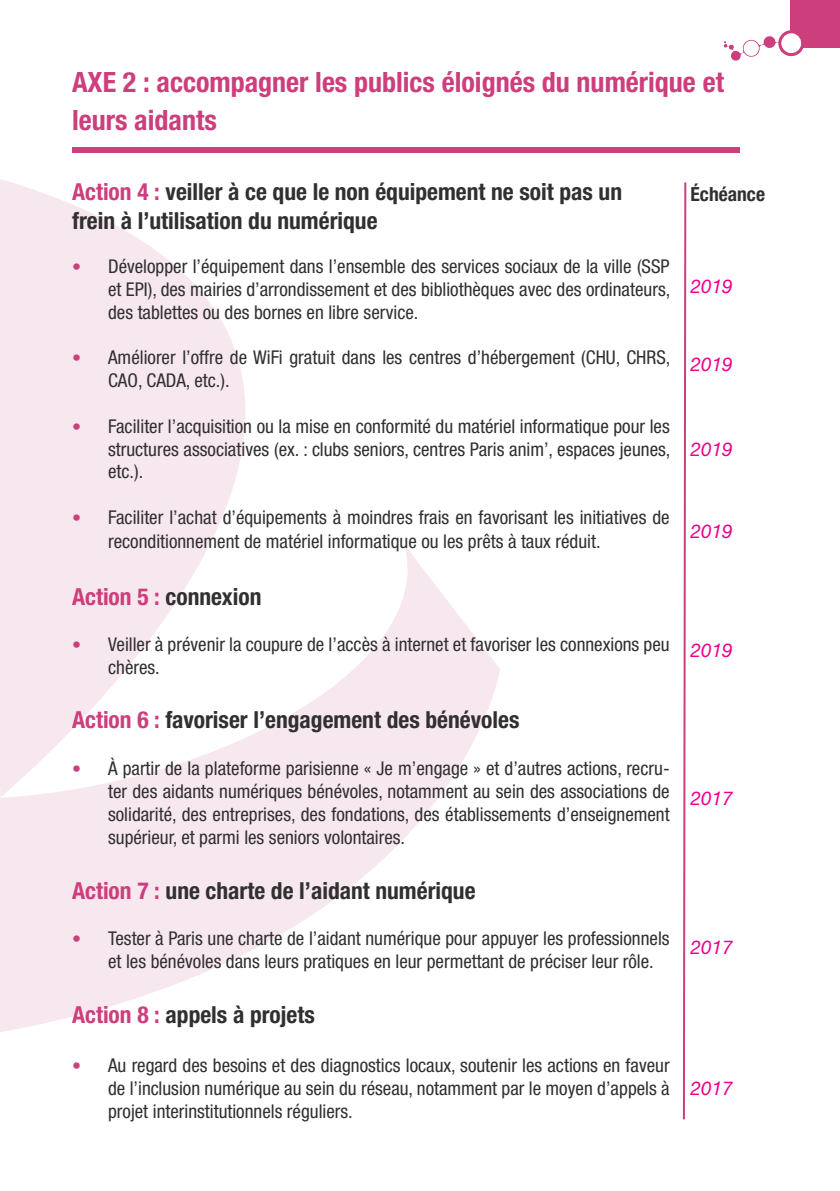
<style>
.page{position:relative;width:840px;height:1191px;background:#fff}
.page>*{position:absolute;margin:0;border:0;box-sizing:border-box;transform-origin:0 0}
.t1{font:700 condensed 28px/38.4px "Helvetica Neue LT Pro";color:#cd3e7c}
.t2{font:700 condensed 23.6px/28.8px "Helvetica Neue LT Pro";color:#312f30}
.t3{font:700 condensed 19.6px "Helvetica Neue LT Pro";color:#312f30}
.t4{font:condensed 19px/22.8px "Helvetica Neue LT Pro";color:#312f30;text-align:justify}
.t5{font:italic 19px "Helvetica Neue LT Pro";color:#ed028c}
.s1{color:#cd3e7c}
.s2{font-size:18px;color:#cd3e7c}
</style>
<div class="page">
<div style="left:790px;top:0;width:49px;height:48px;background:#cd3e7c"></div>
<svg style="left:723px;top:30px;width:80px;height:31px"></svg>
<div style="left:743px;top:41px;width:15px;height:15px;background:#fff;border-radius:50%"></div>
<svg style="left:0;top:179px;width:246px;height:365px;fill:#f7e8f0"></svg>
<svg style="left:0;top:544px;width:500px;height:488px;fill:#f7e8f0"></svg>
<div style="left:72px;top:147px;width:666px;height:6px;background:#cd3e7c"></div>
<svg style="left:682px;top:182px;width:5px;height:938px"></svg>
<p class="t1" style="left:72px;top:62px;width:653px">AXE 2 : accompagner les publics éloignés du numérique et leurs aidants</p>
<p class="t2" style="left:72px;top:177px;width:551px"><span class="s1">Action 4 :</span> veiller à ce que le non équipement ne soit pas un frein à l’utilisation du numérique</p>
<p class="t4" style="left:108px;top:255px;width:563px;text-indent:-36px"><span class="s2">•</span> Développer l’équipement dans l’ensemble des services sociaux de la ville (SSP et EPI), des mairies d’arrondissement et des bibliothèques avec des ordinateurs, des tablettes ou des bornes en libre service.</p>
<p class="t4" style="left:108px;top:346px;width:563px;text-indent:-36px"><span class="s2">•</span> Améliorer l’offre de WiFi gratuit dans les centres d’hébergement (CHU, CHRS,<br>CAO, CADA, etc.).</p>
<p class="t4" style="left:108px;top:414px;width:563px;text-indent:-36px"><span class="s2">•</span> Faciliter l’acquisition ou la mise en conformité du matériel informatique pour les structures associatives (ex. : clubs seniors, centres Paris anim’, espaces jeunes, etc.).</p>
<p class="t4" style="left:108px;top:505px;width:562px;line-height:23.4px;text-indent:-36px"><span class="s2">•</span> Faciliter l’achat d’équipements à moindres frais en favorisant les initiatives de reconditionnement de matériel informatique ou les prêts à taux réduit.</p>
<p class="t2" style="left:72px;top:581px;width:191px"><span class="s1">Action 5 :</span> connexion</p>
<p class="t4" style="left:108px;top:632px;width:562px;text-indent:-36px"><span class="s2">•</span> Veiller à prévenir la coupure de l’accès à internet et favoriser les connexions peu chères.</p>
<p class="t2" style="left:72px;top:705px;width:448px"><span class="s1">Action 6 :</span> favoriser l’engagement des bénévoles</p>
<p class="t4" style="left:108px;top:756px;width:563px;text-indent:-36px"><span class="s2">•</span> À partir de la plateforme parisienne « Je m’engage » et d’autres actions, recru&shy;ter des aidants numériques bénévoles, notamment au sein des associations de solidarité, des entreprises, des fondations, des établissements d’enseignement supérieur, et parmi les seniors volontaires.</p>
<p class="t2" style="left:72px;top:875px;width:405px"><span class="s1">Action 7 :</span> une charte de l’aidant numérique</p>
<p class="t4" style="left:108px;top:927px;width:562px;text-indent:-36px"><span class="s2">•</span> Tester à Paris une charte de l’aidant numérique pour appuyer les professionnels et les bénévoles dans leurs pratiques en leur permettant de préciser leur rôle.</p>
<p class="t2" style="left:72px;top:999px;width:244px"><span class="s1">Action 8 :</span> appels à projets</p>
<p class="t4" style="left:108px;top:1053px;width:563px;text-indent:-36px"><span class="s2">•</span> Au regard des besoins et des diagnostics locaux, soutenir les actions en faveur de l’inclusion numérique au sein du réseau, notamment par le moyen d’appels à projet interinstitutionnels réguliers.</p>
<p class="t3" style="left:690px;top:182px;width:76px">Échéance</p>
<p class="t5" style="left:690px;top:275px;width:44px">2019</p>
<p class="t5" style="left:690px;top:353px;width:44px">2019</p>
<p class="t5" style="left:690px;top:438px;width:44px">2019</p>
<p class="t5" style="left:690px;top:520px;width:44px">2019</p>
<p class="t5" style="left:690px;top:639px;width:44px">2019</p>
<p class="t5" style="left:690px;top:787px;width:44px">2017</p>
<p class="t5" style="left:690px;top:935px;width:44px">2017</p>
<p class="t5" style="left:690px;top:1077px;width:44px">2017</p>
</div>
